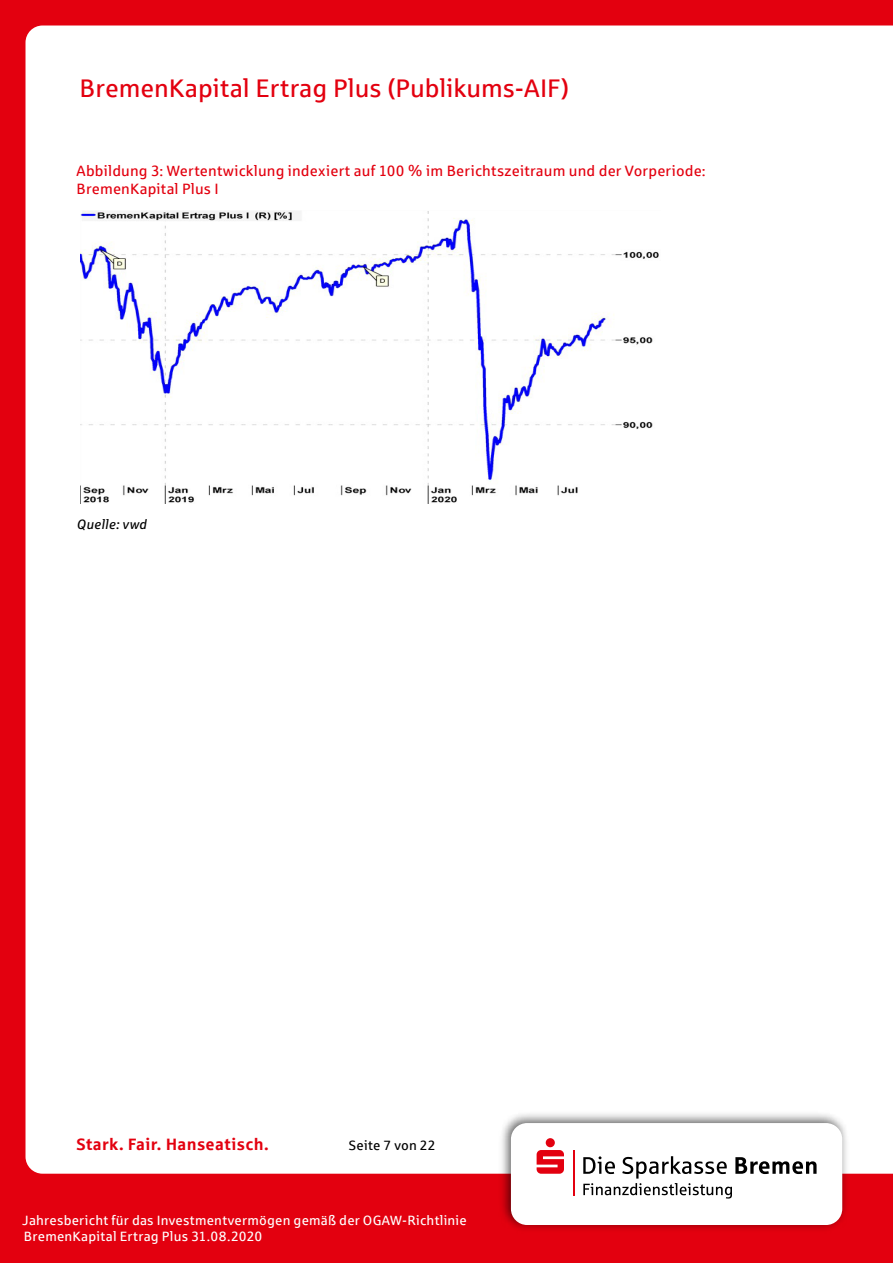
<style>
.page{position:relative;width:893px;height:1263px;background:#e3000f}
.page>*{position:absolute;margin:0;border:0;box-sizing:border-box;transform-origin:0 0}
.t1{font:25.5px "Sparkasse Rg";color:#e3000f}
.t2{font:700 16.5px "Sparkasse Rg";letter-spacing:.015em;color:#e3000f}
.t3{font:15px/18px "Sparkasse Rg";letter-spacing:.01em;color:#e3000f}
.t4{font:13.5px/16.2px "Sparkasse Rg";letter-spacing:.015em;color:#fff}
.t5{font:13.5px "Sparkasse Rg";letter-spacing:.015em;color:#000}
.t6{font:italic 13.5px "Sparkasse Rg";letter-spacing:.015em;color:#000}
</style>
<div class="page">
<div style="left:26px;top:26px;width:867px;height:1148px;background:#fff"></div>
<img style="left:496px;top:1108px;width:357px;height:121px">
<div style="left:511px;top:1123px;width:331px;height:102px;background:#fff;border-radius:16px"></div>
<div style="left:546px;top:1138px;width:9px;height:9px;background:#e3000f;border-radius:50%"></div>
<svg style="left:537px;top:1150px;width:27px;height:24px"></svg>
<svg style="left:583px;top:1156px;width:233px;height:42px"></svg>
<hr style="left:573px;top:1150px;width:2px;height:45px;background:#e3000f">
<img style="left:81px;top:210px;width:579px;height:294px">
<h1 class="t1" style="left:80px;top:72px;width:491px">BremenKapital Ertrag Plus (Publikums-AIF)</h1>
<p class="t3" style="left:77px;top:162px;width:631px">Abbildung 3: Wertentwicklung indexiert auf 100 % im Berichtszeitraum und der Vorperiode:<br>BremenKapital Plus I</p>
<p class="t6" style="left:77px;top:516px;width:72px">Quelle: vwd</p>
<p class="t2" style="left:76px;top:1133px;width:194px">Stark. Fair. Hanseatisch.</p>
<p class="t5" style="left:349px;top:1137px;width:88px">Seite 7 von 22</p>
<p class="t4" style="left:22px;top:1212px;width:446px">Jahresbericht für das Investmentvermögen gemäß der OGAW-Richtlinie<br>BremenKapital Ertrag Plus 31.08.2020</p>
</div>
